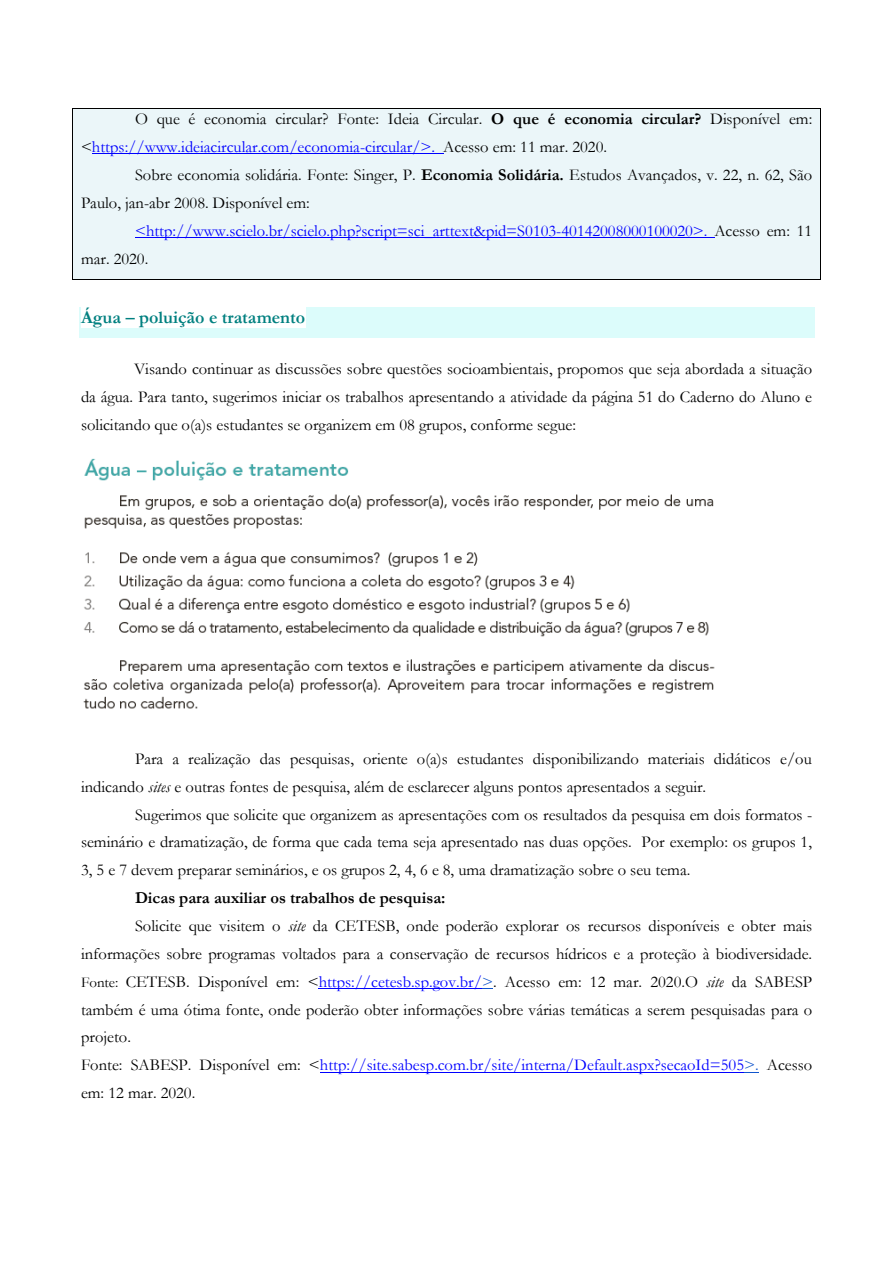
<style>
.page{position:relative;width:893px;height:1263px;background:#fff}
.page>*{position:absolute;margin:0;border:0;box-sizing:border-box;transform-origin:0 0}
.t1{font:700 18px "Garamond";color:#008080}
.t2{font:16.5px/27.9px "Garamond";color:#000}
.t3{font:16.5px/28px "Garamond";color:#00f}
.t4{font:700 16.5px "Garamond";color:#000}
.s1{font-weight:700}
.s2{color:#00f}
.s3{color:#000}
.s4{font-style:italic}
.s5{font-size:15px}
.s6{color:#15c}
</style>
<div class="page">
<div style="left:73px;top:109px;width:747px;height:29px;background:#ebf6f9"></div>
<hr style="left:73px;top:108px;width:747px;height:1px;background:#000">
<div style="left:73px;top:138px;width:747px;height:28px;background:#ebf6f9"></div>
<hr style="left:92px;top:153px;width:351px;height:1px;background:#00f">
<div style="left:73px;top:166px;width:747px;height:28px;background:#ebf6f9"></div>
<div style="left:73px;top:194px;width:747px;height:28px;background:#ebf6f9"></div>
<div style="left:73px;top:222px;width:747px;height:28px;background:#ebf6f9"></div>
<hr style="left:135px;top:237px;width:579px;height:1px;background:#00f">
<div style="left:73px;top:250px;width:747px;height:29px;background:#ebf6f9"></div>
<hr style="left:73px;top:279px;width:747px;height:1px;background:#000">
<svg style="left:72px;top:108px;width:1px;height:172px"></svg>
<svg style="left:820px;top:108px;width:1px;height:172px"></svg>
<div style="left:79px;top:307px;width:735px;height:31px;background:#dcfcfb"></div>
<div style="left:81px;top:307px;width:224px;height:21px;background:#fff"></div>
<img style="left:83px;top:458px;width:632px;height:251px">
<hr style="left:319px;top:988px;width:163px;height:1px;background:#00f">
<hr style="left:320px;top:1072px;width:424px;height:1px;background:#00f">
<svg style="left:744px;top:1072px;width:15px;height:1px"></svg>
<p class="t2" style="left:81px;top:106px;width:733px;text-indent:54px">O que é economia circular? Fonte: Ideia Circular. <span class="s1">O que é economia circular?</span> Disponível em: &lt;<span class="s2">https://www.ideiacircular.com/economia-circular/&gt;.</span> Acesso em: 11 mar. 2020.</p>
<p class="t2" style="left:81px;top:161px;width:733px;text-indent:54px">Sobre economia solidária. Fonte: Singer, P. <span class="s1">Economia Solidária.</span> Estudos Avançados, v. 22, n. 62, São<br>Paulo, jan-abr 2008. Disponível em:</p>
<p class="t3" style="left:81px;top:217px;width:733px;text-indent:54px">&lt;http://www.scielo.br/scielo.php?script=sci_arttext&amp;pid=S0103-40142008000100020&gt;. <span class="s3">Acesso em: 11 mar. 2020.</span></p>
<p class="t1" style="left:81px;top:307px;width:226px">Água – poluição e tratamento</p>
<p class="t2" style="left:81px;top:355px;width:733px;text-align:justify;text-indent:53px">Visando continuar as discussões sobre questões socioambientais, propomos que seja abordada a situação da água. Para tanto, sugerimos iniciar os trabalhos apresentando a atividade da página 51 do Caderno do Aluno e solicitando que o(a)s estudantes se organizem em 08 grupos, conforme segue:</p>
<p class="t2" style="left:81px;top:745px;width:732px;text-indent:54px">Para a realização das pesquisas, oriente o(a)s estudantes disponibilizando materiais didáticos e/ou indicando <span class="s4">sites</span> e outras fontes de pesquisa, além de esclarecer alguns pontos apresentados a seguir.</p>
<p class="t2" style="left:81px;top:801px;width:733px;text-align:justify;text-indent:54px">Sugerimos que solicite que organizem as apresentações com os resultados da pesquisa em dois formatos - seminário e dramatização, de forma que cada tema seja apresentado nas duas opções. Por exemplo: os grupos 1, 3, 5 e 7 devem preparar seminários, e os grupos 2, 4, 6 e 8, uma dramatização sobre o seu tema.</p>
<p class="t4" style="left:135px;top:889px;width:312px">Dicas para auxiliar os trabalhos de pesquisa:</p>
<p class="t2" style="left:81px;top:912px;width:733px;text-align:justify;text-indent:54px">Solicite que visitem o <span class="s4">site</span> da CETESB, onde poderão explorar os recursos disponíveis e obter mais informações sobre programas voltados para a conservação de recursos hídricos e a proteção à biodiversidade.<br><span class="s5">Fonte:</span> CETESB. Disponível em: &lt;<span class="s2">https://cetesb.sp.gov.br/</span><span class="s6">&gt;</span>. Acesso em: 12 mar. 2020.O <span class="s4">site</span> da SABESP também é uma ótima fonte, onde poderão obter informações sobre várias temáticas a serem pesquisadas para o projeto.</p>
<p class="t3" style="left:81px;top:1051px;width:733px"><span class="s3">Fonte: SABESP. Disponível em: &lt;</span>http://site.sabesp.com.br/site/interna/Default.aspx?secaoId=505<span class="s6">&gt;.</span> <span class="s3">Acesso em: 12 mar. 2020.</span></p>
</div>
